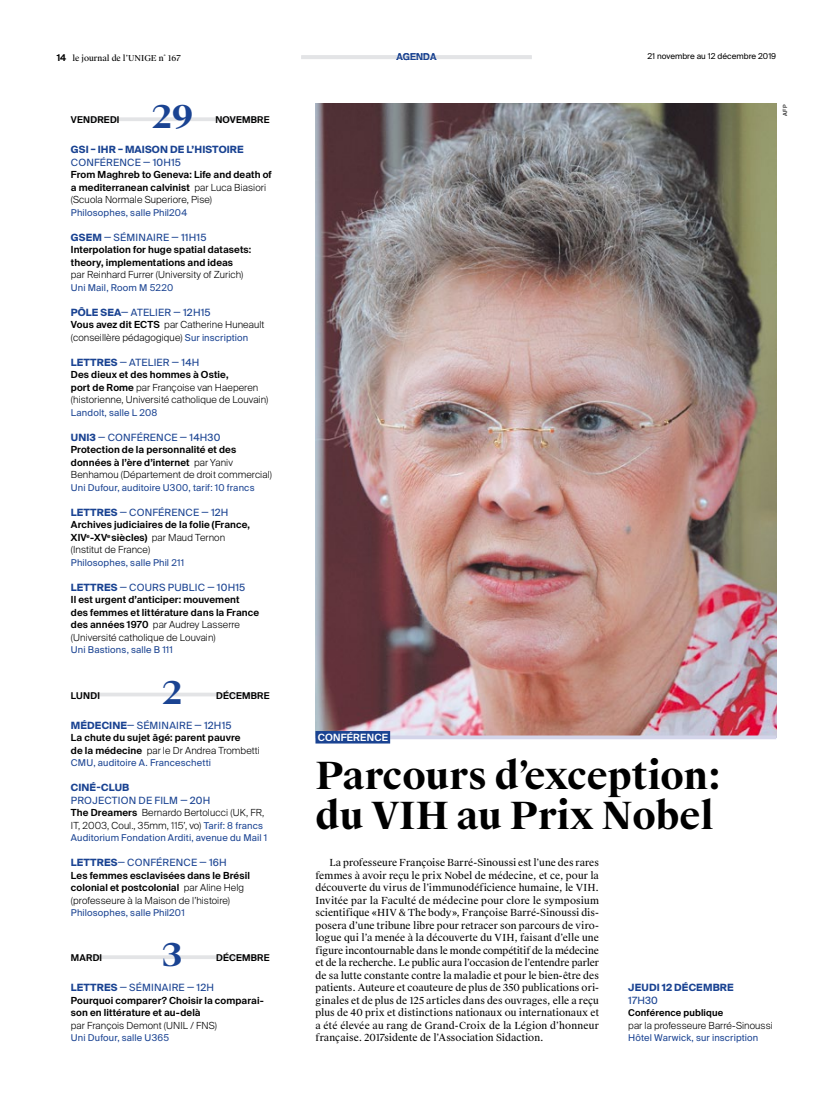
<style>
.page{position:relative;width:833px;height:1099px;background:#fff}
.page>*{position:absolute;margin:0;border:0;box-sizing:border-box;transform-origin:0 0}
.t1{font:700 37.5px/40px "Suisse Works";color:#000}
.t2{font:700 31.25px "Suisse Works";color:#1a4392}
.t3{font:10px "Suisse Intl";letter-spacing:.02em;color:#1a4392}
.t4{font:700 10px "Suisse Intl";letter-spacing:.01em;color:#1a4392}
.t5{font:600 10px "Suisse Intl";letter-spacing:.02em;color:#fff}
.t6{font:9.75px/12.5px "Suisse Works";color:#000;text-align:justify}
.t7{font:600 9.75px/12.5px "Suisse Intl";letter-spacing:.01em;color:#000}
.t8{font:300 9.75px/12.5px "Suisse Intl";letter-spacing:.01em;color:#000}
.t9{font:9.38px "Suisse Intl";letter-spacing:.015em;color:#1a4392}
.t10{font:600 9.38px "Suisse Intl";letter-spacing:.02em;color:#000}
.t11{font:600 9.38px "Suisse Intl";letter-spacing:.02em;color:#1a4392}
.t12{font:8.12px "Suisse Intl";color:#000}
.t13{font:8.12px "Suisse Works";color:#000}
.t14{font:5.62px "Suisse Intl";color:#000}
.s1{font-family:"Suisse Intl";font-weight:600;font-size:9.38px}
.s2{font-weight:300}
.s3{font-weight:700}
.s4{font-weight:600}
.s5{font-weight:400;font-size:9.38px;color:#1a4392}
</style>
<div class="page">
<hr style="left:85px;top:117px;width:174px;height:4px;background:#e3e4e6">
<svg style="left:85px;top:693px;width:174px;height:3px"></svg>
<hr style="left:85px;top:955px;width:174px;height:4px;background:#e3e4e6">
<hr style="left:301px;top:55px;width:230px;height:4px;background:#e3e4e6">
<img style="left:315px;top:104px;width:461px;height:631px">
<svg style="left:390px;top:735px;width:386px;height:4px;background:#d1ccdf"></svg>
<div style="left:315px;top:731px;width:75px;height:12px;background:#1a4392"></div>
<p class="t13" style="left:57px;top:53px;width:125px"><span class="s1">14</span> le journal de l’UNIGE n˚ 167</p>
<p class="t12" style="left:647px;top:52px;width:130px">21 novembre au 12 décembre 2019</p>
<p class="t11" style="left:396px;top:52px;width:41px">AGENDA</p>
<p class="t10" style="left:71px;top:114px;width:50px">VENDREDI</p>
<h2 class="t2" style="left:151px;top:98px;width:44px">29</h2>
<p class="t10" style="left:215px;top:114px;width:56px">NOVEMBRE</p>
<p class="t4" style="left:71px;top:144px;width:174px">GSI – IHR – MAISON DE L’HISTOIRE</p>
<p class="t3" style="left:71px;top:156px;width:112px">CONFÉRENCE — 10H15</p>
<p class="t7" style="left:71px;top:168px;width:202px">From Maghreb to Geneva: Life and death of a mediterranean calvinist <span class="s2">par Luca Biasiori (Scuola Normale Superiore, Pise)</span></p>
<p class="t9" style="left:71px;top:207px;width:118px">Philosophes, salle Phil204</p>
<p class="t3" style="left:71px;top:231px;width:137px"><span class="s3">GSEM</span> — SÉMINAIRE — 11H15</p>
<p class="t7" style="left:71px;top:243px;width:182px">Interpolation for huge spatial datasets: theory, implementations and ideas</p>
<p class="t8" style="left:71px;top:268px;width:174px">par Reinhard Furrer (University of Zurich)</p>
<p class="t9" style="left:71px;top:282px;width:104px">Uni Mail, Room M 5220</p>
<p class="t3" style="left:71px;top:306px;width:141px"><span class="s3">PÔLE SEA</span>— ATELIER — 12H15</p>
<p class="t8" style="left:71px;top:318px;width:195px"><span class="s4">Vous avez dit ECTS</span> par Catherine Huneault (conseillère pédagogique) <span class="s5">Sur inscription</span></p>
<p class="t3" style="left:71px;top:356px;width:130px"><span class="s3">LETTRES</span> — ATELIER — 14H</p>
<p class="t8" style="left:71px;top:368px;width:199px"><span class="s4">Des dieux et des hommes à Ostie,<br>port de Rome</span> par Françoise van Haeperen (historienne, Université catholique de Louvain)</p>
<p class="t9" style="left:71px;top:407px;width:88px">Landolt, salle L 208</p>
<p class="t3" style="left:71px;top:431px;width:151px"><span class="s3">UNI3</span> — CONFÉRENCE — 14H30</p>
<p class="t7" style="left:71px;top:443px;width:203px">Protection de la personnalité et des données à l’ère d’internet <span class="s2">par Yaniv<br>Benhamou (Département de droit commercial)</span></p>
<p class="t9" style="left:71px;top:482px;width:185px">Uni Dufour, auditoire U300, tarif: 10 francs</p>
<p class="t3" style="left:71px;top:506px;width:159px"><span class="s3">LETTRES</span> — CONFÉRENCE — 12H</p>
<p class="t7" style="left:71px;top:518px;width:181px">Archives judiciaires de la folie (France,<br>XIV<sup>e</sup>-XV<sup>e</sup> siècles) <span class="s2">par Maud Ternon (Institut de France)</span></p>
<p class="t9" style="left:71px;top:557px;width:115px">Philosophes, salle Phil 211</p>
<p class="t3" style="left:71px;top:581px;width:176px"><span class="s3">LETTRES</span> — COURS PUBLIC — 10H15</p>
<p class="t7" style="left:71px;top:593px;width:190px">Il est urgent d’anticiper: mouvement<br>des femmes et littérature dans la France des années 1970 <span class="s2">par Audrey Lasserre (Université catholique de Louvain)</span></p>
<p class="t9" style="left:71px;top:644px;width:104px">Uni Bastions, salle B 111</p>
<p class="t10" style="left:71px;top:689px;width:31px">LUNDI</p>
<h2 class="t2" style="left:161px;top:673px;width:23px">2</h2>
<p class="t10" style="left:216px;top:689px;width:55px">DÉCEMBRE</p>
<p class="t3" style="left:71px;top:719px;width:162px"><span class="s3">MÉDECINE</span>— SÉMINAIRE — 12H15</p>
<p class="t7" style="left:71px;top:731px;width:190px">La chute du sujet âgé: parent pauvre<br>de la médecine <span class="s2">par le Dr Andrea Trombetti</span></p>
<p class="t9" style="left:71px;top:757px;width:142px">CMU, auditoire A. Franceschetti</p>
<p class="t4" style="left:71px;top:781px;width:60px">CINÉ-CLUB</p>
<p class="t3" style="left:71px;top:794px;width:141px">PROJECTION DE FILM — 20H</p>
<p class="t8" style="left:71px;top:806px;width:195px"><span class="s4">The Dreamers</span> Bernardo Bertolucci (UK, FR,<br>IT, 2003, Coul., 35mm, 115’, vo) <span class="s5">Tarif: 8 francs</span></p>
<p class="t9" style="left:71px;top:832px;width:198px">Auditorium Fondation Arditi, avenue du Mail 1</p>
<p class="t3" style="left:71px;top:856px;width:157px"><span class="s3">LETTRES</span>— CONFÉRENCE — 16H</p>
<p class="t7" style="left:71px;top:868px;width:180px">Les femmes esclavisées dans le Brésil colonial et postcolonial <span class="s2">par Aline Helg (professeure à la Maison de l’histoire)</span></p>
<p class="t9" style="left:71px;top:907px;width:115px">Philosophes, salle Phil201</p>
<p class="t10" style="left:71px;top:952px;width:33px">MARDI</p>
<h2 class="t2" style="left:161px;top:935px;width:24px">3</h2>
<p class="t10" style="left:216px;top:952px;width:55px">DÉCEMBRE</p>
<p class="t3" style="left:71px;top:981px;width:145px"><span class="s3">LETTRES</span> — SÉMINAIRE — 12H</p>
<p class="t7" style="left:71px;top:993px;width:194px">Pourquoi comparer? Choisir la comparai&shy;son en littérature et au-delà</p>
<p class="t8" style="left:71px;top:1018px;width:147px">par François Demont (UNIL / FNS)</p>
<p class="t9" style="left:71px;top:1032px;width:100px">Uni Dufour, salle U365</p>
<p class="t14" style="left:782px;top:115px;width:12px;rotate:-90deg">AFP</p>
<p class="t5" style="left:318px;top:731px;width:72px">CONFÉRENCE</p>
<h1 class="t1" style="left:315px;top:756px;width:407px">Parcours d’exception: du VIH au Prix Nobel</h1>
<p class="t6" style="left:315px;top:856px;width:285px;text-indent:14px">La professeure Françoise Barré-Sinoussi est l’une des rares femmes à avoir reçu le prix Nobel de médecine, et ce, pour la découverte du virus de l’immunodéficience humaine, le VIH.<br>Invitée par la Faculté de médecine pour clore le symposium scientifique «HIV &amp; The body», Françoise Barré-Sinoussi dis&shy;posera d’une tribune libre pour retracer son parcours de viro&shy;logue qui l’a menée à la découverte du VIH, faisant d’elle une figure incontournable dans le monde compétitif de la médecine et de la recherche. Le public aura l’occasion de l’entendre parler de sa lutte constante contre la maladie et pour le bien-être des patients. Auteure et coauteure de plus de 350 publications ori&shy;ginales et de plus de 125 articles dans des ouvrages, elle a reçu plus de 40 prix et distinctions nationaux ou internationaux et a été élevée au rang de Grand-Croix de la Légion d’honneur française. 2017sidente de l’Association Sidaction.</p>
<p class="t4" style="left:628px;top:981px;width:107px">JEUDI 12 DÉCEMBRE</p>
<p class="t3" style="left:628px;top:994px;width:31px">17H30</p>
<p class="t10" style="left:628px;top:1007px;width:96px">Conférence publique</p>
<p class="t8" style="left:628px;top:1018px;width:146px">par la professeure Barré-Sinoussi</p>
<p class="t9" style="left:628px;top:1032px;width:132px">Hôtel Warwick, sur inscription</p>
</div>
